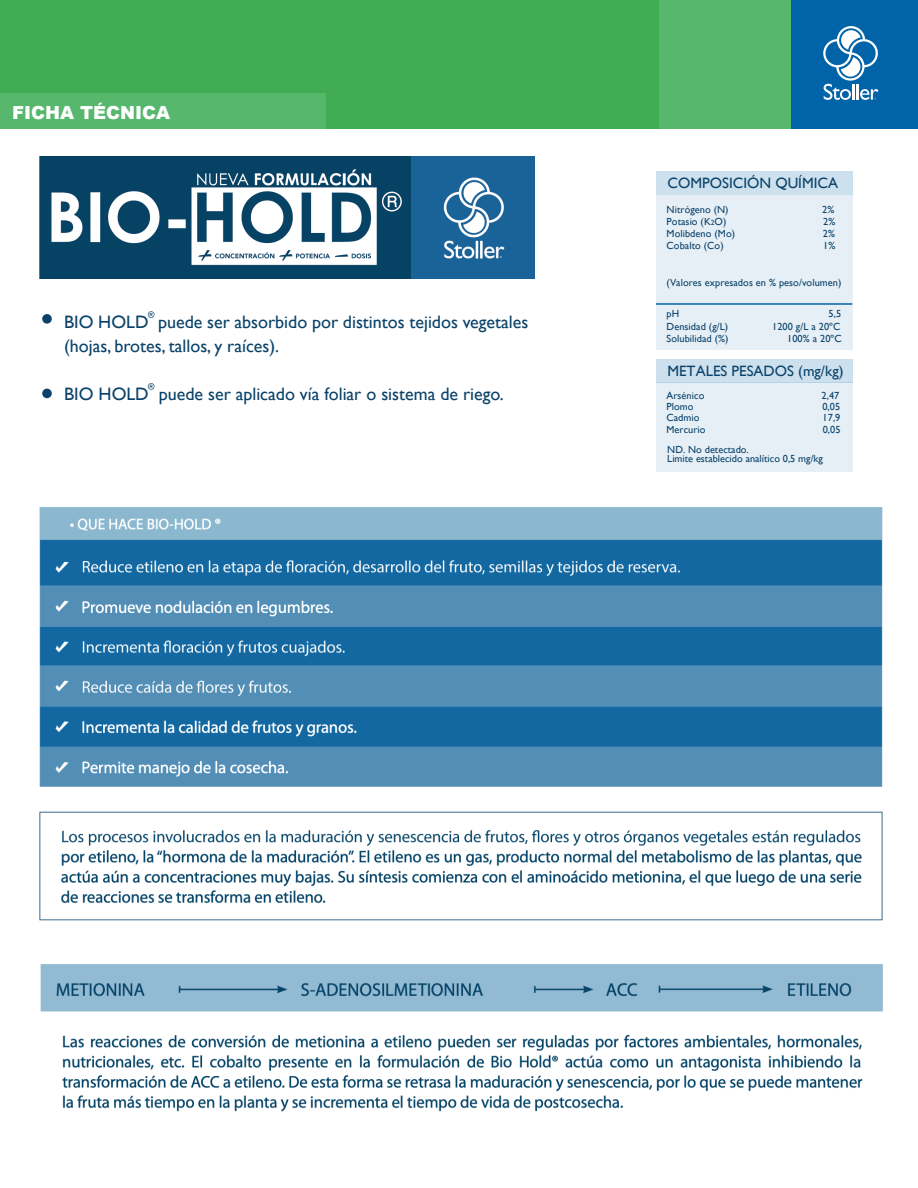
<style>
.page{position:relative;width:918px;height:1188px;background:#fff}
.page>*{position:absolute;margin:0;border:0;box-sizing:border-box;transform-origin:0 0}
.t1{font:18px/24px "Gill Sans";color:#0a426a}
.t2{font:900 18px "Arial";color:#fff}
.t3{font:15px "Gill Sans";color:#0a426a}
.t4{font:10.35px/9.3px "Gill Sans";letter-spacing:.005em;color:#0a426a}
.s1{font-size:7.5px}
</style>
<div class="page">
<div style="left:656px;top:195px;width:196px;height:154px;background:#e6eff6"></div>
<div style="left:656px;top:383px;width:196px;height:89px;background:#e6eff6"></div>
<div style="left:656px;top:360px;width:196px;height:23px;background:#cde0ed"></div>
<div style="left:656px;top:172px;width:196px;height:23px;background:#cde0ed"></div>
<hr style="left:656px;top:303px;width:196px;height:2px;background:#0163a8">
<img style="left:39px;top:156px;width:495px;height:123px">
<img style="left:39px;top:507px;width:844px;height:605px">
<div style="left:790px;top:0;width:128px;height:129px;background:#0163a8"></div>
<svg style="left:823px;top:26px;width:55px;height:74px"></svg>
<div style="left:658px;top:0;width:132px;height:129px;background:#56b76d"></div>
<div style="left:0;top:0;width:658px;height:129px;background:#40ad55"></div>
<div style="left:0;top:94px;width:326px;height:35px;background:#56b76d"></div>
<svg style="left:148px;top:311px;width:6px;height:7px"></svg>
<svg style="left:148px;top:383px;width:6px;height:7px"></svg>
<div style="left:42px;top:314px;width:10px;height:10px;background:#0a426a;border-radius:50%"></div>
<div style="left:42px;top:389px;width:10px;height:9px;background:#0a426a;border-radius:50%"></div>
<h1 class="t2" style="left:12px;top:99px;width:160px">FICHA TÉCNICA</h1>
<h1 class="t1" style="left:64px;top:309px;width:466px">BIO HOLD puede ser absorbido por distintos tejidos vegetales (hojas, brotes, tallos, y raíces).</h1>
<h1 class="t1" style="left:64px;top:381px;width:441px">BIO HOLD puede ser aplicado vía foliar o sistema de riego.</h1>
<h2 class="t3" style="left:668px;top:174px;width:172px">COMPOSICIÓN QUÍMICA</h2>
<p class="t4" style="left:667px;top:204px;width:63px">Nitrógeno (N)</p>
<p class="t4" style="left:822px;top:204px;width:14px">2%</p>
<p class="t4" style="left:667px;top:217px;width:61px">Potasio (K<span class="s1">2</span>O)</p>
<p class="t4" style="left:823px;top:217px;width:14px">2%</p>
<p class="t4" style="left:667px;top:229px;width:70px">Molibdeno (Mo)</p>
<p class="t4" style="left:823px;top:229px;width:14px">2%</p>
<p class="t4" style="left:667px;top:241px;width:59px">Cobalto (Co)</p>
<p class="t4" style="left:823px;top:241px;width:14px">1%</p>
<p class="t4" style="left:667px;top:278px;width:176px">(Valores expresados en % peso/volumen)</p>
<p class="t4" style="left:667px;top:309px;width:14px">pH</p>
<p class="t4" style="left:829px;top:309px;width:14px">5,5</p>
<p class="t4" style="left:667px;top:321px;width:63px">Densidad (g/L)</p>
<p class="t4" style="left:772px;top:321px;width:70px">1200 g/L a 20ºC</p>
<p class="t4" style="left:667px;top:334px;width:63px">Solubilidad (%)</p>
<p class="t4" style="left:787px;top:334px;width:56px">100% a 20ºC</p>
<h2 class="t3" style="left:667px;top:362px;width:178px">METALES PESADOS (mg/kg)</h2>
<p class="t4" style="left:666px;top:391px;width:39px">Arsénico</p>
<p class="t4" style="left:821px;top:391px;width:19px">2,47</p>
<p class="t4" style="left:666px;top:402px;width:29px">Plomo</p>
<p class="t4" style="left:822px;top:402px;width:19px">0,05</p>
<p class="t4" style="left:666px;top:413px;width:35px">Cadmio</p>
<p class="t4" style="left:823px;top:413px;width:19px">17,9</p>
<p class="t4" style="left:666px;top:424px;width:41px">Mercurio</p>
<p class="t4" style="left:823px;top:424px;width:19px">0,05</p>
<p class="t4" style="left:667px;top:444px;width:157px">ND. No detectado.<br>Limite establecido analítico 0,5 mg/kg</p>
</div>
